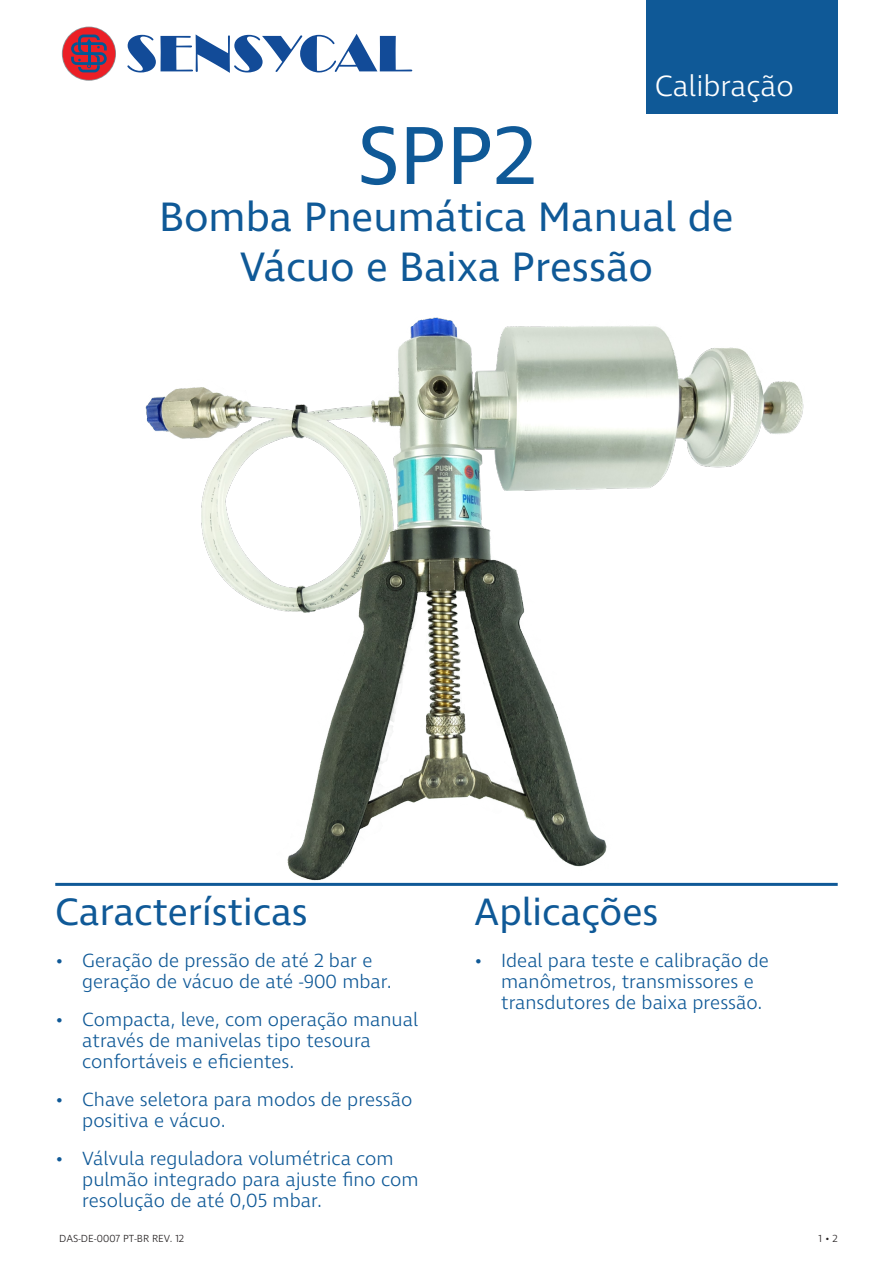
<style>
.page{position:relative;width:893px;height:1263px;background:#fff}
.page>*{position:absolute;margin:0;border:0;box-sizing:border-box;transform-origin:0 0}
.t1{font:84px "Ingra";color:#0f5997}
.Subtitle{font:42px/50.4px "Ingra";color:#0f5997;text-align:center}
.Section_Heading_1{font:39px "Ingra";color:#0f5997}
.Section_Title{font:300 30px "Ingra";color:#fff}
.t2{font:300 19.5px/21px "Ingra";color:#0f5997}
.t3{font:300 10.5px "Ingra";color:#231f20}
</style>
<div class="page">
<svg style="left:62px;top:27px;width:54px;height:54px"></svg>
<div style="left:63px;top:27px;width:52px;height:53px;background:#eb1f26;border-radius:50%"></div>
<svg style="left:71px;top:35px;width:36px;height:37px"></svg>
<svg style="left:127px;top:34px;width:285px;height:39px"></svg>
<hr style="left:55px;top:883px;width:783px;height:3px;background:#0f5997">
<div style="left:646px;top:0;width:192px;height:114px;background:#0f5997"></div>
<img style="left:130px;top:317px;width:687px;height:569px">
<p class="Section_Title" style="left:655px;top:67px;width:140px">Calibração</p>
<p class="t1" style="left:358px;top:104px;width:179px">SPP2</p>
<p class="Subtitle" style="left:159px;top:194px;width:576px">Bomba Pneumática Manual de<br>Vácuo e Baixa Pressão</p>
<p class="Section_Heading_1" style="left:55px;top:887px;width:254px">Características</p>
<p class="t2" style="left:82px;top:951px;width:311px;text-indent:-27px">• Geração de pressão de até 2 bar e geração de vácuo de até -900 mbar.</p>
<p class="t2" style="left:82px;top:1010px;width:337px;text-indent:-27px">• Compacta, leve, com operação manual através de manivelas tipo tesoura confortáveis e eficientes.</p>
<p class="t2" style="left:82px;top:1090px;width:332px;text-indent:-27px">• Chave seletora para modos de pressão positiva e vácuo.</p>
<p class="t2" style="left:82px;top:1149px;width:338px;text-indent:-27px">• Válvula reguladora volumétrica com pulmão integrado para ajuste fino com resolução de até 0,05 mbar.</p>
<p class="Section_Heading_1" style="left:474px;top:887px;width:186px">Aplicações</p>
<p class="t2" style="left:501px;top:951px;width:269px;text-indent:-27px">• Ideal para teste e calibração de manômetros, transmissores e transdutores de baixa pressão.</p>
<p class="t3" style="left:59px;top:1232px;width:126px">DAS-DE-0007 PT-BR REV. 12</p>
<p class="t3" style="left:819px;top:1232px;width:21px">1 • 2</p>
</div>
